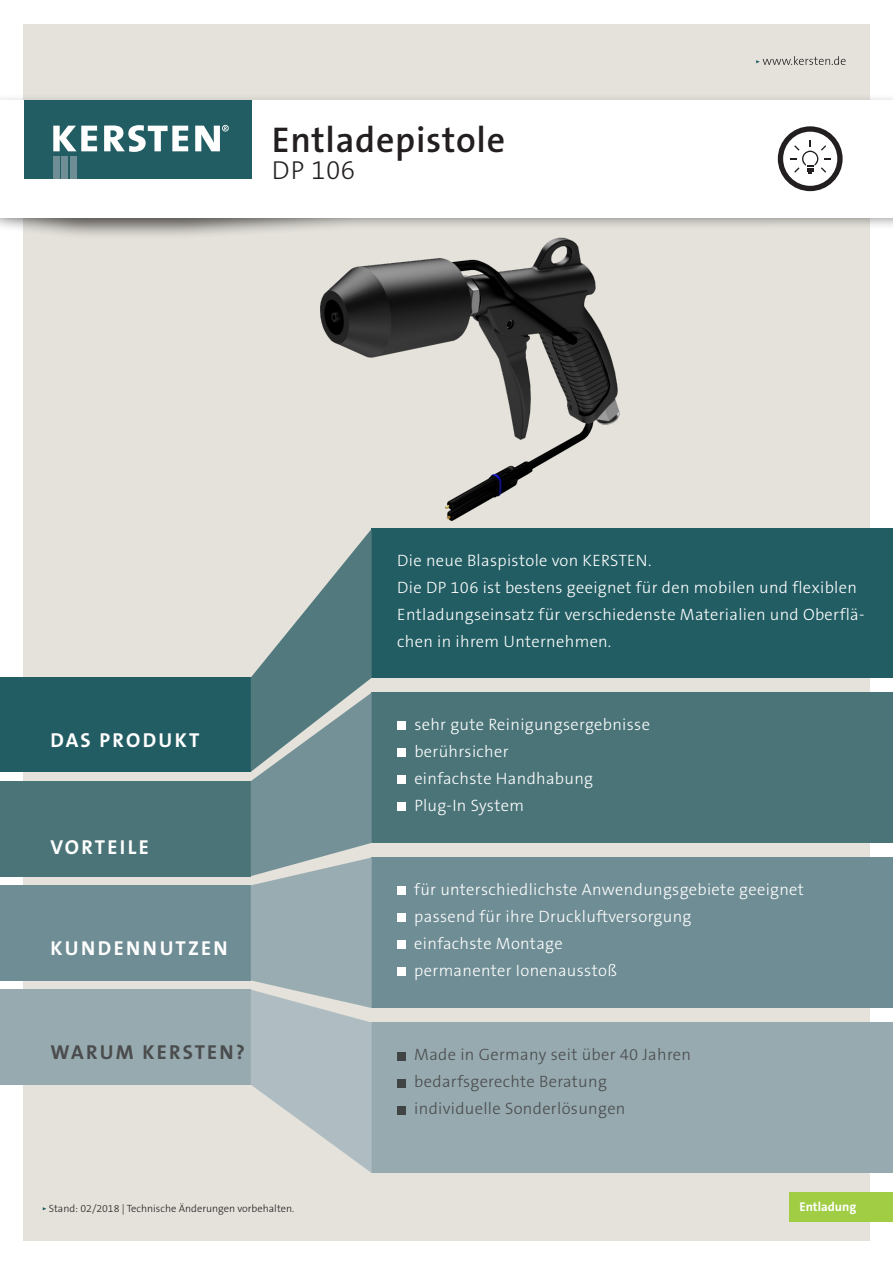
<style>
.page{position:relative;width:893px;height:1263px;background:#fff}
.page>*{position:absolute;margin:0;border:0;box-sizing:border-box;transform-origin:0 0}
.t1{font:600 36px "The Sans B W6";letter-spacing:.02em;color:#231f20}
.t2{font:300 26.1px "The Sans B W3";color:#231f20}
.t3{font:700 20.25px "The Sans B W7";letter-spacing:.115em;color:#fff}
.t4{font:700 20.25px "The Sans B W7";letter-spacing:.115em;color:#4b4c4d}
.t5{font:300 16.5px/27px "The Sans B W3";letter-spacing:.02em;color:#fff}
.t6{font:300 16.5px "The Sans B W3";letter-spacing:.02em;color:#4b4c4d}
.t7{font:700 12.75px "The Sans B W7";color:#fff}
.t8{font:300 10.5px "The Sans B W3";color:#231f20}
</style>
<div class="page">
<div style="left:23px;top:24px;width:847px;height:1216px;background:#e4e2db"></div>
<div style="left:0;top:94px;width:893px;height:145px;background:#231f20;opacity:.75"></div>
<div style="left:0;top:100px;width:893px;height:118px;background:#fff"></div>
<div style="left:24px;top:100px;width:228px;height:79px;background:#225d63"></div>
<svg style="left:53px;top:125px;width:176px;height:27px"></svg>
<div style="left:53px;top:156px;width:7px;height:23px;background:#6f8d94"></div>
<div style="left:70px;top:156px;width:7px;height:23px;background:#6f8d94"></div>
<div style="left:62px;top:156px;width:6px;height:23px;background:#6f8d94"></div>
<svg style="left:778px;top:126px;width:65px;height:65px"></svg>
<div style="left:0;top:989px;width:251px;height:95px;background:#96aaaf"></div>
<div style="left:0;top:885px;width:251px;height:95px;background:#6f8d94"></div>
<div style="left:0;top:781px;width:251px;height:95px;background:#4b7479"></div>
<div style="left:0;top:678px;width:251px;height:94px;background:#225d63"></div>
<div style="left:372px;top:1022px;width:521px;height:151px;background:#96aaaf"></div>
<div style="left:372px;top:857px;width:521px;height:151px;background:#6f8d94"></div>
<div style="left:372px;top:692px;width:521px;height:151px;background:#4b7479"></div>
<div style="left:372px;top:528px;width:521px;height:150px;background:#225d63"></div>
<svg style="left:251px;top:546px;width:121px;height:627px"></svg>
<div style="left:397px;top:887px;width:9px;height:8px;background:#fff"></div>
<div style="left:397px;top:914px;width:9px;height:8px;background:#fff"></div>
<div style="left:397px;top:941px;width:9px;height:8px;background:#fff"></div>
<div style="left:397px;top:968px;width:9px;height:8px;background:#fff"></div>
<div style="left:397px;top:1052px;width:9px;height:8px;background:#404445"></div>
<div style="left:397px;top:1079px;width:9px;height:8px;background:#404445"></div>
<div style="left:397px;top:1106px;width:9px;height:8px;background:#404445"></div>
<div style="left:397px;top:721px;width:9px;height:9px;background:#fff"></div>
<div style="left:397px;top:748px;width:9px;height:9px;background:#fff"></div>
<div style="left:397px;top:775px;width:9px;height:9px;background:#fff"></div>
<div style="left:397px;top:802px;width:9px;height:9px;background:#fff"></div>
<svg style="left:756px;top:56px;width:90px;height:9px"></svg>
<div style="left:790px;top:1192px;width:103px;height:30px;background:#a0cd44"></div>
<img style="left:95px;top:218px;width:672px;height:328px">
<p class="t1" style="left:272px;top:116px;width:235px">Entladepistole</p>
<p class="t2" style="left:272px;top:153px;width:85px">DP 106</p>
<p class="t3" style="left:51px;top:727px;width:151px">DAS PRODUKT</p>
<p class="t3" style="left:51px;top:834px;width:100px">VORTEILE</p>
<p class="t3" style="left:51px;top:935px;width:179px">KUNDENNUTZEN</p>
<p class="t4" style="left:51px;top:1039px;width:196px">WARUM KERSTEN?</p>
<p class="t8" style="left:49px;top:1201px;width:247px">Stand: 02/2018 | Technische Änderungen vorbehalten.</p>
<p class="t5" style="left:397px;top:547px;width:256px">Die neue Blaspistole von KERSTEN.</p>
<p class="t5" style="left:397px;top:574px;width:469px">Die DP 106 ist bestens geeignet für den mobilen und flexiblen<br>Entladungseinsatz für verschiedenste Materialien und Oberflä&shy;chen in ihrem Unternehmen.</p>
<p class="t5" style="left:414px;top:711px;width:237px">sehr gute Reinigungsergebnisse</p>
<p class="t5" style="left:414px;top:738px;width:96px">berührsicher</p>
<p class="t5" style="left:414px;top:765px;width:180px">einfachste Handhabung</p>
<p class="t5" style="left:414px;top:792px;width:111px">Plug-In System</p>
<p class="t5" style="left:414px;top:876px;width:391px">für unterschiedlichste Anwendungsgebiete geeignet</p>
<p class="t5" style="left:414px;top:903px;width:279px">passend für ihre Druckluftversorgung</p>
<p class="t5" style="left:414px;top:930px;width:150px">einfachste Montage</p>
<p class="t5" style="left:414px;top:957px;width:204px">permanenter Ionenausstoß</p>
<p class="t6" style="left:414px;top:1044px;width:278px">Made in Germany seit über 40 Jahren</p>
<p class="t6" style="left:414px;top:1071px;width:194px">bedarfsgerechte Beratung</p>
<p class="t6" style="left:414px;top:1098px;width:213px">individuelle Sonderlösungen</p>
<p class="t7" style="left:799px;top:1199px;width:58px">Entladung</p>
</div>
